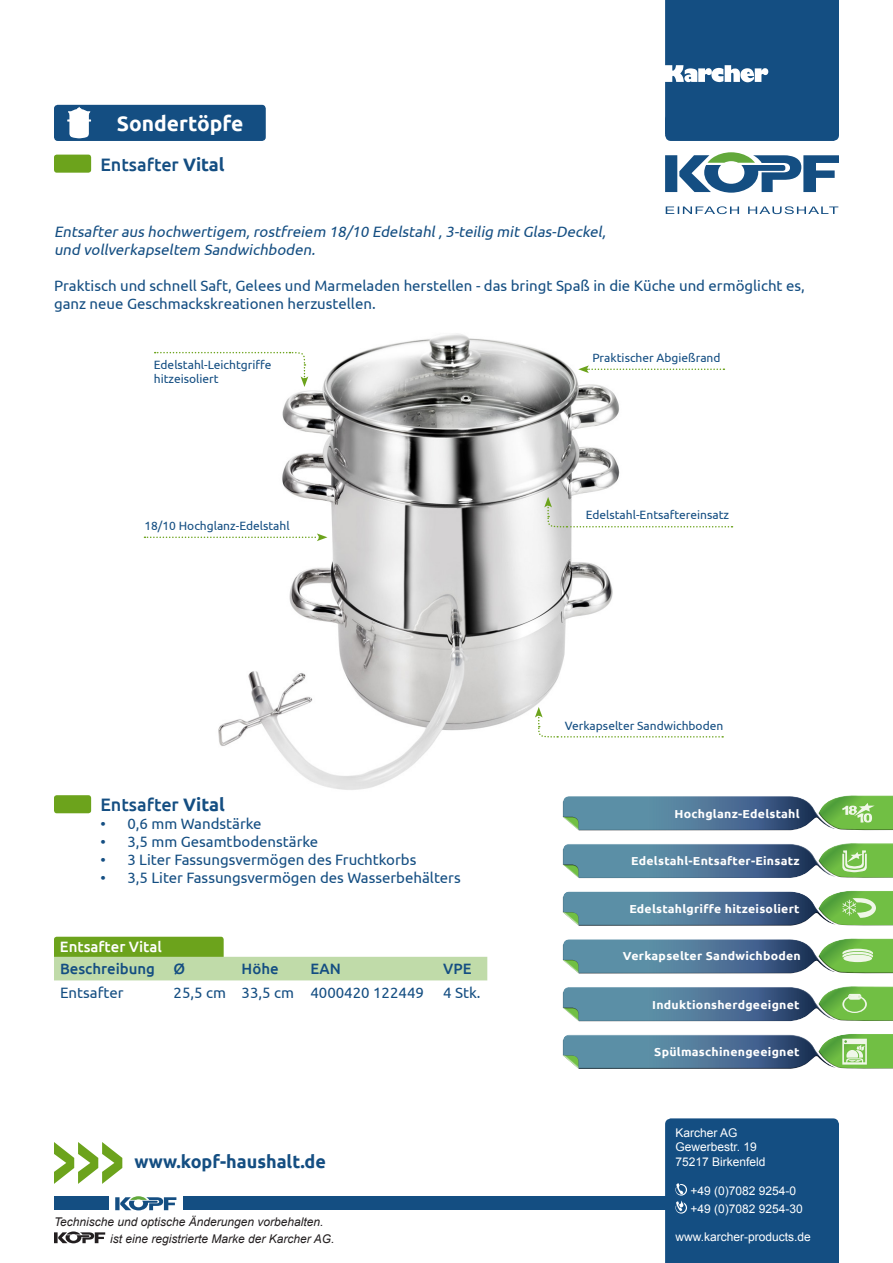
<style>
.page{position:relative;width:893px;height:1263px;background:#fff}
.page>*{position:absolute;margin:0;border:0;box-sizing:border-box;transform-origin:0 0}
.t1{font:700 21px "Ubuntu";color:#fff}
.t2{font:500 18px "Ubuntu";color:#144e82}
.t3{font:700 18px "Ubuntu";color:#144e82}
.t4{font:15px/18px "Ubuntu";color:#144e82}
.t5{font:italic 15px "Ubuntu";color:#144e82}
.t6{font:500 15px "Ubuntu";color:#144e82}
.t7{font:500 15px "Ubuntu";color:#fff}
.t8{font:12px/14.4px "Ubuntu";color:#144e82}
.t9{font:12px "Arial";color:#fff}
.t10{font:italic 12px "Arial";color:#231f20}
.t11{font:700 11.55px "Ubuntu";letter-spacing:.02em;color:#fff;scale:1.07 1}
.s1{font-weight:700}
</style>
<div class="page">
<img style="left:218px;top:333px;width:402px;height:457px">
<div style="left:183px;top:1196px;width:488px;height:14px;background:#144e82"></div>
<svg style="left:665px;top:152px;width:174px;height:41px"></svg>
<svg style="left:666px;top:206px;width:172px;height:8px"></svg>
<svg style="left:54px;top:1142px;width:68px;height:42px"></svg>
<div style="left:665px;top:1118px;width:174px;height:145px;background:#144e82"></div>
<div style="left:54px;top:105px;width:212px;height:36px;background:#144e82;border-radius:4px"></div>
<div style="left:54px;top:155px;width:37px;height:18px;background:#6ca31c;border-radius:3px"></div>
<div style="left:54px;top:937px;width:170px;height:22px;background:#6ca31c;border-radius:3px"></div>
<div style="left:54px;top:957px;width:433px;height:23px;background:#c0dba9"></div>
<div style="left:54px;top:795px;width:37px;height:18px;background:#6ca31c;border-radius:3px"></div>
<svg style="left:115px;top:1196px;width:61px;height:14px"></svg>
<div style="left:54px;top:1196px;width:54px;height:14px;background:#144e82"></div>
<svg style="left:665px;top:0;width:174px;height:118px;background:#215889"></svg>
<div style="left:665px;top:114px;width:174px;height:27px;background:#144e82;border-radius:6px"></div>
<svg style="left:578px;top:365px;width:146px;height:8px"></svg>
<svg style="left:155px;top:351px;width:153px;height:36px"></svg>
<svg style="left:562px;top:986px;width:331px;height:35px;background:#659090"></svg>
<svg style="left:562px;top:1034px;width:331px;height:35px;background:#679192"></svg>
<svg style="left:54px;top:1231px;width:51px;height:12px"></svg>
<svg style="left:562px;top:795px;width:331px;height:36px;background:#699393"></svg>
<svg style="left:562px;top:890px;width:331px;height:36px;background:#699393"></svg>
<svg style="left:562px;top:938px;width:331px;height:36px;background:#6a9394"></svg>
<svg style="left:67px;top:107px;width:24px;height:31px"></svg>
<svg style="left:544px;top:497px;width:188px;height:31px"></svg>
<svg style="left:535px;top:707px;width:188px;height:31px"></svg>
<svg style="left:144px;top:533px;width:183px;height:8px"></svg>
<svg style="left:562px;top:843px;width:331px;height:35px;background:#669192"></svg>
<p class="t1" style="left:117px;top:111px;width:128px">Sondertöpfe</p>
<p class="t2" style="left:100px;top:153px;width:126px">Entsafter <span class="s1">Vital</span></p>
<p class="t5" style="left:54px;top:222px;width:556px">Entsafter aus hochwertigem,rostfreiem 18/10 Edelstahl,3-teilig mit Glas-Deckel,</p>
<p class="t5" style="left:54px;top:240px;width:266px">und vollverkapseltem Sandwichboden.</p>
<p class="t4" style="left:54px;top:276px;width:752px">Praktisch und schnell Saft, Gelees und Marmeladen herstellen - das bringt Spaß in die Küche und ermöglicht es, ganz neue Geschmackskreationen herzustellen.</p>
<p class="t8" style="left:154px;top:357px;width:119px">Edelstahl-Leichtgriffe hitzeisoliert</p>
<p class="t8" style="left:144px;top:518px;width:147px">18/10 Hochglanz-Edelstahl</p>
<p class="t2" style="left:100px;top:793px;width:126px">Entsafter <span class="s1">Vital</span></p>
<p class="t4" style="left:100px;top:814px;width:163px">• 0,6 mm Wandstärke</p>
<p class="t4" style="left:100px;top:832px;width:219px">• 3,5 mm Gesamtbodenstärke</p>
<p class="t4" style="left:100px;top:850px;width:318px">• 3 Liter Fassungsvermögen des Fruchtkorbs</p>
<p class="t4" style="left:100px;top:868px;width:362px">• 3,5 Liter Fassungsvermögen des Wasserbehälters</p>
<p class="t7" style="left:60px;top:937px;width:104px">Entsafter Vital</p>
<p class="t6" style="left:60px;top:960px;width:97px">Beschreibung</p>
<p class="t6" style="left:174px;top:960px;width:13px">Ø</p>
<p class="t6" style="left:242px;top:960px;width:39px">Höhe</p>
<p class="t6" style="left:310px;top:960px;width:32px">EAN</p>
<p class="t6" style="left:443px;top:960px;width:30px">VPE</p>
<p class="t4" style="left:60px;top:983px;width:65px">Entsafter</p>
<p class="t4" style="left:174px;top:983px;width:54px">25,5 cm</p>
<p class="t4" style="left:242px;top:983px;width:54px">33,5 cm</p>
<p class="t4" style="left:310px;top:983px;width:115px">4000420 122449</p>
<p class="t4" style="left:443px;top:983px;width:39px">4 Stk.</p>
<p class="t3" style="left:134px;top:1150px;width:193px">www.kopf-haushalt.de</p>
<p class="t10" style="left:54px;top:1214px;width:271px">Technische und optische Änderungen vorbehalten.</p>
<p class="t10" style="left:110px;top:1231px;width:226px">ist eine registrierte Marke der Karcher AG.</p>
<p class="t8" style="left:592px;top:350px;width:130px">Praktischer Abgießrand</p>
<p class="t8" style="left:586px;top:508px;width:145px">Edelstahl-Entsaftereinsatz</p>
<p class="t8" style="left:565px;top:718px;width:160px">Verkapselter Sandwichboden</p>
<p class="t11" style="left:674px;top:806px;width:119px">Hochglanz-Edelstahl</p>
<p class="t11" style="left:631px;top:854px;width:159px">Edelstahl-Entsafter-Einsatz</p>
<p class="t11" style="left:629px;top:902px;width:161px">Edelstahlgriffe hitzeisoliert</p>
<p class="t11" style="left:623px;top:949px;width:168px">Verkapselter Sandwichboden</p>
<p class="t11" style="left:652px;top:997px;width:139px">Induktionsherdgeeignet</p>
<p class="t11" style="left:654px;top:1045px;width:137px">Spülmaschinengeeignet</p>
<p class="t9" style="left:675px;top:1125px;width:64px">Karcher AG</p>
<p class="t9" style="left:675px;top:1139px;width:83px">Gewerbestr. 19</p>
<p class="t9" style="left:675px;top:1154px;width:92px">75217 Birkenfeld</p>
<p class="t9" style="left:690px;top:1182px;width:107px">+49 (0)7082 9254-0</p>
<p class="t9" style="left:690px;top:1200px;width:114px">+49 (0)7082 9254-30</p>
<p class="t9" style="left:675px;top:1229px;width:137px">www.karcher-products.de</p>
</div>
